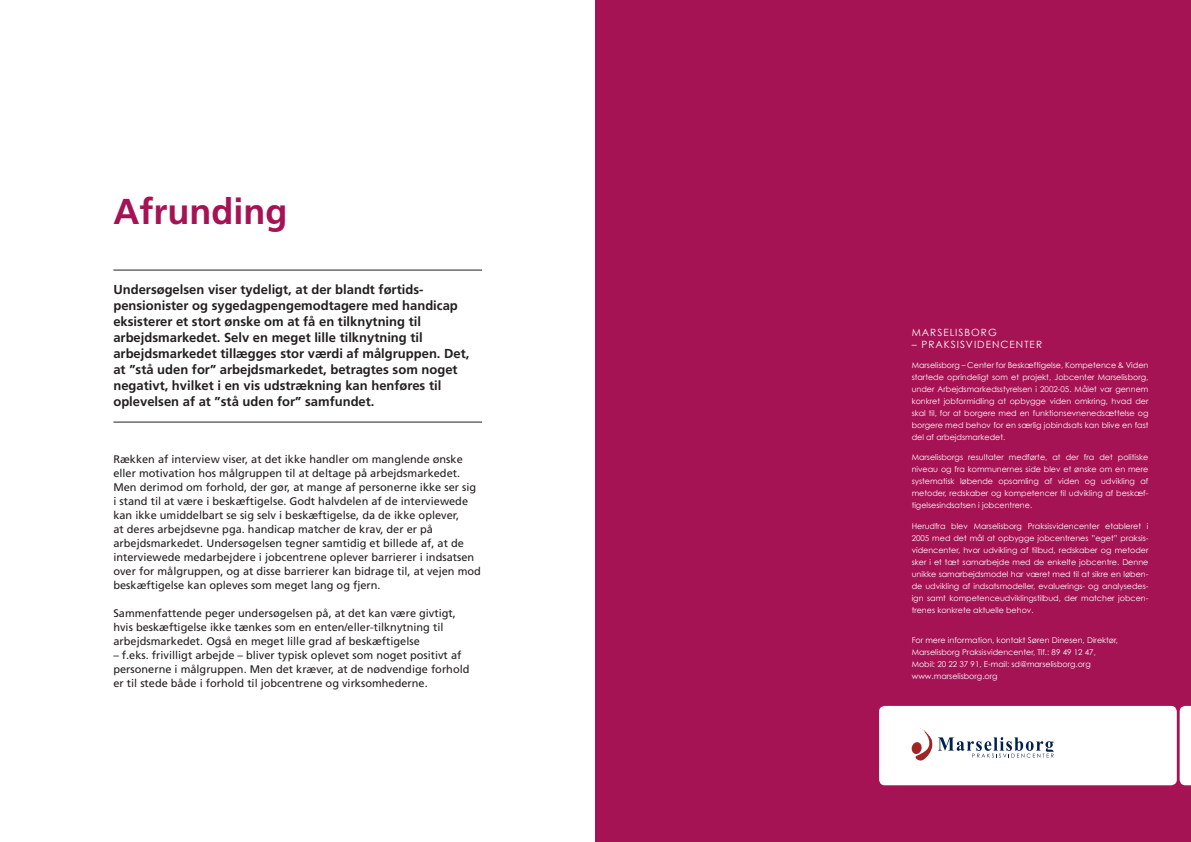
<style>
.page{position:relative;width:1191px;height:842px;background:#fff}
.page>*{position:absolute;margin:0;border:0;box-sizing:border-box;transform-origin:0 0}
.t1{font:700 36px "Frutiger";color:#a51354}
.t2{font:700 13px/16px "Frutiger";color:#231f20}
.t3{font:11px/14px "Frutiger";color:#231f20}
.t4{font:10px "Century Gothic";letter-spacing:.1em;color:#fff}
.t5{font:8px/12px "Century Gothic";color:#fff;text-align:justify}
</style>
<div class="page">
<div style="left:595px;top:0;width:596px;height:842px;background:#a51354"></div>
<div style="left:879px;top:706px;width:297px;height:79px;background:#fff;border-radius:6px"></div>
<svg style="left:1179px;top:706px;width:12px;height:79px"></svg>
<svg style="left:911px;top:729px;width:21px;height:32px"></svg>
<svg style="left:938px;top:737px;width:115px;height:21px"></svg>
<hr style="left:113px;top:270px;width:369px;height:1px;background:#231f20">
<hr style="left:113px;top:422px;width:369px;height:1px;background:#231f20">
<h1 class="t1" style="left:113px;top:197px;width:175px">Afrunding</h1>
<p class="t2" style="left:113px;top:283px;width:357px">Undersøgelsen viser tydeligt, at der blandt førtids&shy;pensionister og sygedagpengemodtagere med handicap eksisterer et stort ønske om at få en tilknytning til arbejdsmarkedet. Selv en meget lille tilknytning til arbejdsmarkedet tillægges stor værdi af målgruppen. Det, at ”stå uden for” arbejdsmarkedet, betragtes som noget negativt, hvilket i en vis udstrækning kan henføres til oplevelsen af at ”stå uden for” samfundet.</p>
<p class="t3" style="left:113px;top:453px;width:369px">Rækken af interview viser, at det ikke handler om manglende ønske eller motivation hos målgruppen til at deltage på arbejdsmarkedet.<br>Men derimod om forhold, der gør, at mange af personerne ikke ser sig i stand til at være i beskæftigelse. Godt halvdelen af de interviewede kan ikke umiddelbart se sig selv i beskæftigelse, da de ikke oplever,<br>at deres arbejdsevne pga. handicap matcher de krav, der er på arbejdsmarkedet. Undersøgelsen tegner samtidig et billede af, at de interviewede medarbejdere i jobcentrene oplever barrierer i indsatsen over for målgruppen, og at disse barrierer kan bidrage til, at vejen mod beskæftigelse kan opleves som meget lang og fjern.</p>
<h3 class="t3" style="left:113px;top:607px;width:344px">Sammenfattende peger undersøgelsen på, at det kan være givtigt, hvis beskæftigelse ikke tænkes som en enten/eller-tilknytning til arbejdsmarkedet. Også en meget lille grad af beskæftigelse</h3>
<h3 class="t3" style="left:113px;top:649px;width:357px">– f.eks. frivilligt arbejde – bliver typisk oplevet som noget positivt af personerne i målgruppen. Men det kræver, at de nødvendige forhold er til stede både i forhold til jobcentrene og virksomhederne.</h3>
<p class="t4" style="left:911px;top:326px;width:87px">MARSELISBORG</p>
<p class="t4" style="left:911px;top:338px;width:132px">– PRAKSISVIDENCENTER</p>
<p class="t5" style="left:911px;top:359px;width:238px">Marselisborg – Center for Beskæftigelse, Kompetence &amp; Viden startede oprindeligt som et projekt, Job center Marselisborg, under Arbejdsmarkedsstyrelsen i 2002-05. Målet var gennem konkret jobformidling at opbygge viden omkring, hvad der skal til, for at borgere med en funktionsevnenedsættelse og borgere med behov for en særlig jobindsats kan blive en fast del af arbejdsmarkedet.</p>
<p class="t5" style="left:911px;top:451px;width:238px">Marselisborgs resultater medførte, at der fra det poli tiske niveau og fra kommunernes side blev et ønske om en mere systematisk løbende opsamling af viden og udvikling af metoder, redskaber og kompetencer til udvikling af beskæf&shy;tigelsesindsatsen i jobcentrene.</p>
<p class="t5" style="left:911px;top:520px;width:238px">Herudfra blev Marselisborg Praksisvidencenter etableret i 2005 med det mål at opbygge jobcentrenes ”eget” praksis&shy;videncenter, hvor udvikling af tilbud, redskaber og metoder sker i et tæt samarbejde med de enkelte jobcentre. Denne unikke samarbejdsmodel har været med til at sikre en løben&shy;de udvikling af indsatsmodeller, evaluerings- og analysedes&shy;ign samt kompetence udviklingstilbud, der matcher jobcen&shy;trenes konkrete aktuelle behov.</p>
<p class="t5" style="left:911px;top:633px;width:208px;text-align:left">For mere information, kontakt Søren Dinesen, Direktør, Marselisborg Praksisvidencenter, Tlf.: 89 49 12 47, Mobil: 20 22 37 91, E-mail: sd@marselisborg.org www.marselisborg.org</p>
</div>
